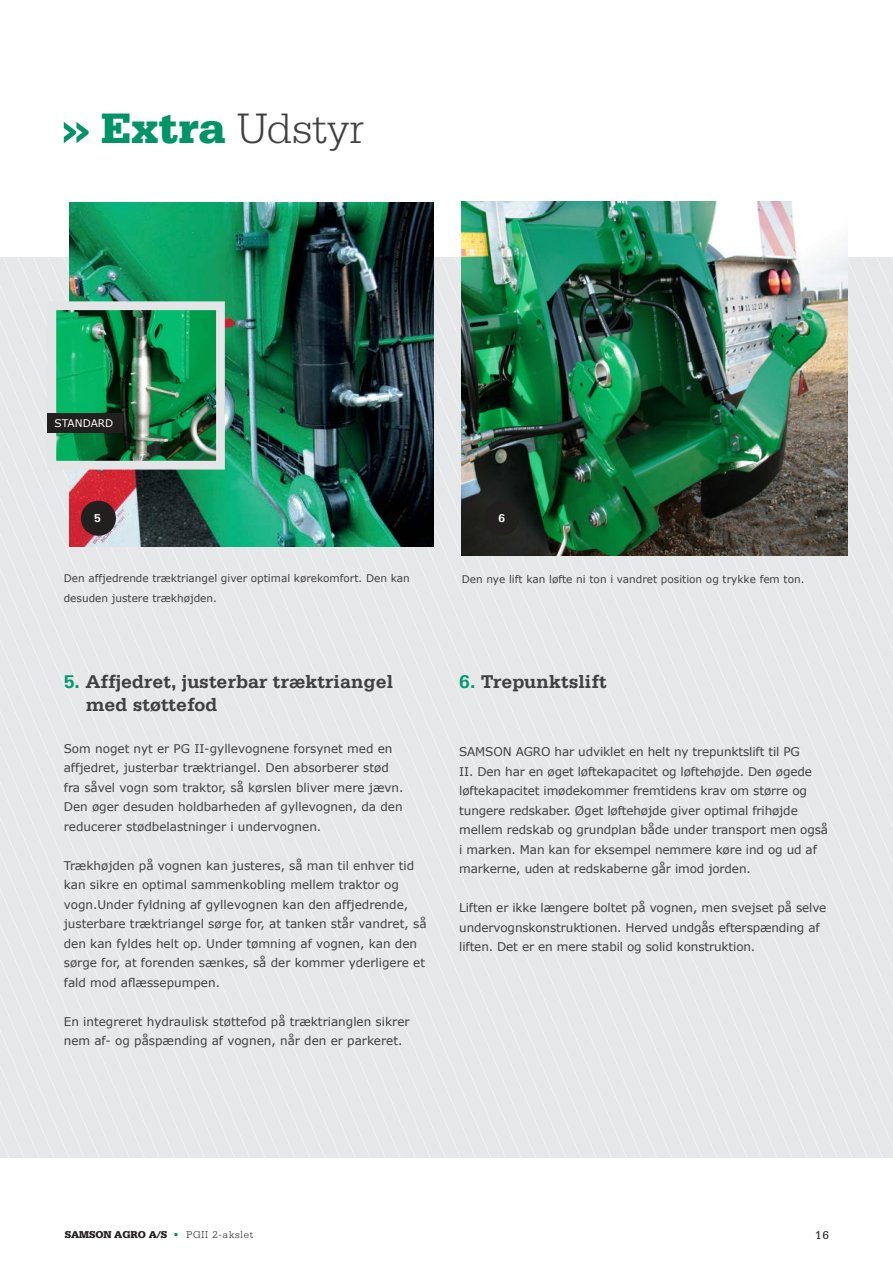
<style>
.page{position:relative;width:893px;height:1263px;background:#fff}
.page>*{position:absolute;margin:0;border:0;box-sizing:border-box;transform-origin:0 0}
.t1{font:300 45px "Serifa";color:#403f41}
.t2{font:700 19.5px/22.5px "Serifa";color:#403f41}
.t3{font:12px/19.5px "Verdana";color:#403f41}
.t4{font:12px "Serifa";color:#221f1f}
.t5{font:700 12px "Serifa";color:#fff}
.t6{font:10.5px/19.5px "Verdana";color:#403f41}
.t7{font:900 10.5px "Serifa";letter-spacing:-.01em;color:#221f1f}
.t8{font:10.5px "Verdana";color:#fff}
.s1{font-weight:900;color:#009366}
.s2{color:#009b72}
.s3{font-weight:300;color:#009366}
.s4{font-weight:300}
</style>
<div class="page">
<div style="left:0;top:257px;width:496px;height:901px;background:#e6e7e8"></div>
<div style="left:496px;top:257px;width:397px;height:901px;background:#e6e7e8"></div>
<img style="left:69px;top:203px;width:365px;height:343px">
<img style="left:462px;top:202px;width:385px;height:353px">
<svg style="left:64px;top:122px;width:25px;height:21px"></svg>
<div style="left:484px;top:501px;width:35px;height:35px;background:#221f1f;border-radius:50%"></div>
<div style="left:81px;top:501px;width:35px;height:35px;background:#221f1f;border-radius:50%"></div>
<img style="left:57px;top:311px;width:158px;height:149px">
<div style="left:47px;top:301px;width:178px;height:169px;border:9px solid #e4e5e6"></div>
<div style="left:47px;top:413px;width:76px;height:19px;background:#221f1f"></div>
<h1 class="t1" style="left:101px;top:113px;width:265px"><span class="s1">Extra</span> Udstyr</h1>
<p class="t8" style="left:55px;top:416px;width:60px">STANDARD</p>
<p class="t5" style="left:94px;top:513px;width:8px">5</p>
<p class="t5" style="left:499px;top:513px;width:8px">6</p>
<p class="t6" style="left:64px;top:569px;width:348px">Den affjedrende træktriangel giver optimal kørekomfort. Den kan desuden justere trækhøjden.</p>
<h2 class="t2" style="left:86px;top:672px;width:309px;text-indent:-22px"><span class="s2">5.</span> Affjedret, justerbar træktriangel med støttefod</h2>
<p class="t3" style="left:64px;top:738px;width:341px">Som noget nyt er PG II-gyllevognene forsynet med en affjedret, justerbar træktriangel. Den absorberer stød fra såvel vogn som traktor, så kørslen bliver mere jævn.<br>Den øger desuden holdbarheden af gyllevognen, da den reducerer stødbelastninger i undervognen.</p>
<p class="t3" style="left:64px;top:855px;width:364px">Trækhøjden på vognen kan justeres, så man til enhver tid kan sikre en optimal sammenkobling mellem traktor og vogn.Under fyldning af gyllevognen kan den affjedrende, justerbare træktriangel sørge for, at tanken står vandret, så den kan fyldes helt op. Under tømning af vognen, kan den sørge for, at forenden sænkes, så der kommer yderligere et fald mod a昀氀æssepumpen.</p>
<p class="t3" style="left:64px;top:1011px;width:347px">En integreret hydraulisk støttefod på træktrianglen sikrer nem af- og påspænding af vognen, når den er parkeret.</p>
<p class="t6" style="left:462px;top:569px;width:344px">Den nye lift kan løfte ni ton i vandret position og trykke fem ton.</p>
<h2 class="t2" style="left:459px;top:672px;width:149px"><span class="s2">6.</span> Trepunktslift</h2>
<p class="t3" style="left:459px;top:742px;width:370px">SAMSON AGRO har udviklet en helt ny trepunktslift til PG<br>II. Den har en øget løftekapacitet og løftehøjde. Den øgede løftekapacitet imødekommer fremtidens krav om større og tungere redskaber. Øget løftehøjde giver optimal frihøjde mellem redskab og grundplan både under transport men også i marken. Man kan for eksempel nemmere køre ind og ud af markerne, uden at redskaberne går imod jorden.</p>
<p class="t3" style="left:459px;top:898px;width:369px">Liften er ikke længere boltet på vognen, men svejset på selve undervognskonstruktionen. Herved undgås efterspænding af liften. Det er en mere stabil og solid konstruktion.</p>
<p class="t7" style="left:65px;top:1228px;width:190px">SAMSON AGRO A/S <span class="s3">•</span> <span class="s4">PGII 2-akslet</span></p>
<p class="t4" style="left:815px;top:1231px;width:15px">16</p>
</div>
